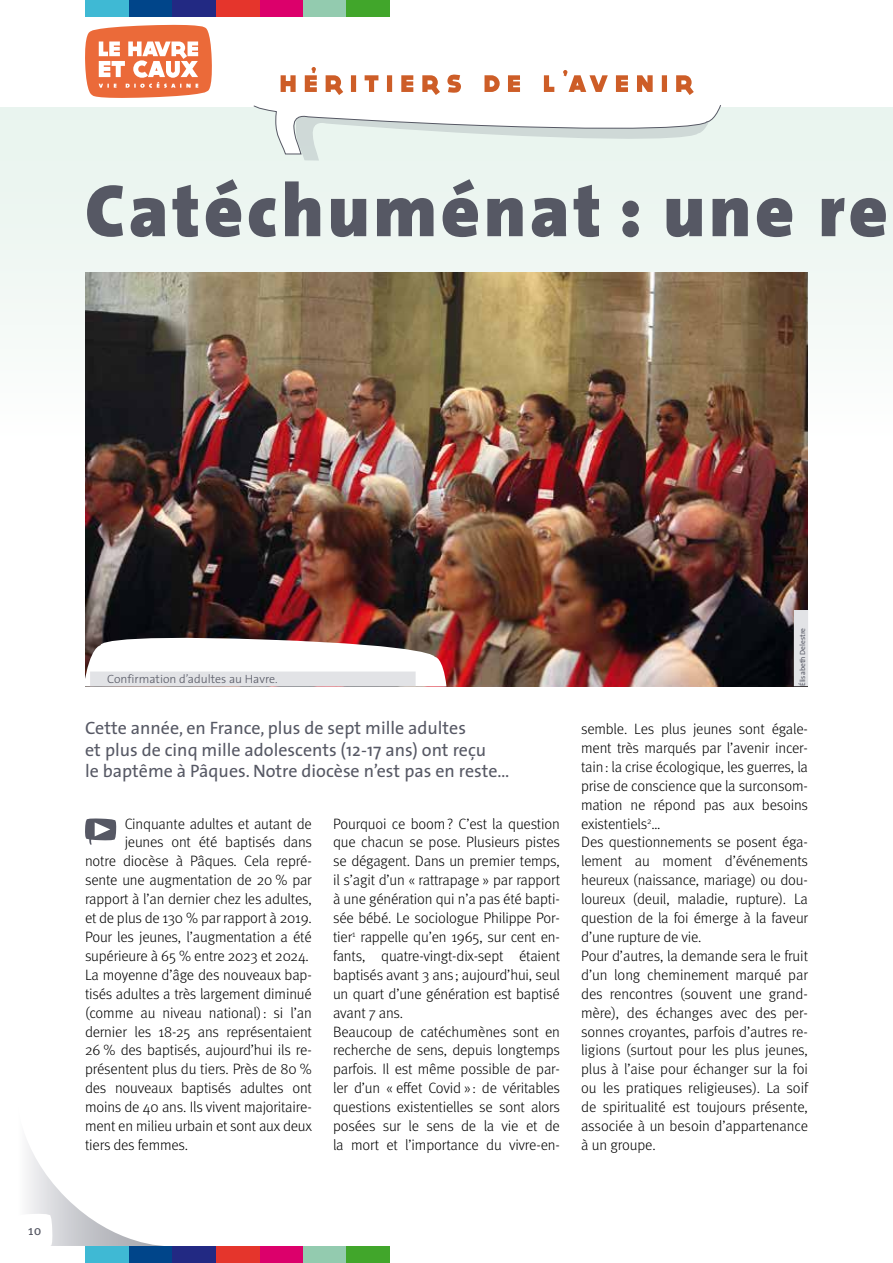
<style>
.page{position:relative;width:893px;height:1263px;background:#fff}
.page>*{position:absolute;margin:0;border:0;box-sizing:border-box;transform-origin:0 0}
.t1{font:900 75px "The Sans";letter-spacing:.05em;color:#565864}
.t2{font:18px/21.6px "The Sans Plain";color:#565864}
.t3{font:300 15px/18.9px "Meta Pro";letter-spacing:-.01em;color:#000}
.t4{font:13.5px "Meta Pro";color:#565864}
.t5{font:300 12px "The Sans";color:#565864}
.t6{font:7.5px "The Sans Plain";color:#565864}
</style>
<div class="page">
<div style="left:0;top:108px;width:893px;height:329px;background:#edf6f1"></div>
<img style="left:85px;top:272px;width:723px;height:414px">
<svg style="left:85px;top:634px;width:361px;height:52px"></svg>
<svg style="left:85px;top:818px;width:31px;height:26px"></svg>
<div style="left:90px;top:671px;width:326px;height:15px;background:#e2e3e6"></div>
<div style="left:794px;top:610px;width:14px;height:76px;background:#e2e3e6"></div>
<svg style="left:27px;top:1142px;width:136px;height:104px"></svg>
<svg style="left:85px;top:24px;width:127px;height:74px"></svg>
<div style="left:85px;top:0;width:44px;height:17px;background:#3fb9d4"></div>
<div style="left:129px;top:0;width:43px;height:17px;background:#00458a"></div>
<div style="left:172px;top:0;width:44px;height:17px;background:#222983"></div>
<div style="left:216px;top:0;width:44px;height:17px;background:#e5352c"></div>
<div style="left:260px;top:0;width:44px;height:17px;background:#dc006b"></div>
<div style="left:304px;top:0;width:43px;height:17px;background:#93cbaf"></div>
<div style="left:347px;top:0;width:43px;height:17px;background:#41a62b"></div>
<div style="left:85px;top:1246px;width:44px;height:17px;background:#3fb9d4"></div>
<div style="left:129px;top:1246px;width:43px;height:17px;background:#00458a"></div>
<div style="left:172px;top:1246px;width:44px;height:17px;background:#222983"></div>
<div style="left:216px;top:1246px;width:44px;height:17px;background:#e5352c"></div>
<div style="left:260px;top:1246px;width:44px;height:17px;background:#dc006b"></div>
<div style="left:304px;top:1246px;width:43px;height:17px;background:#93cbaf"></div>
<div style="left:347px;top:1246px;width:43px;height:17px;background:#41a62b"></div>
<svg style="left:253px;top:105px;width:469px;height:56px"></svg>
<svg style="left:281px;top:67px;width:413px;height:28px"></svg>
<h1 class="t1" style="left:85px;top:147px;width:804px">Catéchuménat : une re</h1>
<p class="t4" style="left:28px;top:1220px;width:15px">10</p>
<p class="t5" style="left:107px;top:669px;width:172px">Confirmation d’adultes au Havre.</p>
<p class="t2" style="left:85px;top:716px;width:426px">Cette année, en France, plus de sept mille adultes<br>et plus de cinq mille adolescents (12-17 ans) ont reçu<br>le baptême à Pâques. Notre diocèse n’est pas en reste…</p>
<p class="t3" style="left:125px;top:813px;width:189px">Cinquante adultes et autant de</p>
<p class="t3" style="left:125px;top:832px;width:189px">jeunes ont été baptisés dans</p>
<p class="t3" style="left:85px;top:851px;width:228px">notre diocèse à Pâques. Cela repré-</p>
<p class="t3" style="left:85px;top:870px;width:228px">sente une augmentation de 20 % par</p>
<p class="t3" style="left:85px;top:889px;width:228px">rapport à l’an dernier chez les adultes,</p>
<p class="t3" style="left:85px;top:908px;width:228px">et de plus de 130 % par rapport à 2019.</p>
<p class="t3" style="left:85px;top:926px;width:228px">Pour les jeunes, l’augmentation a été</p>
<p class="t3" style="left:85px;top:945px;width:225px">supérieure à 65 % entre 2023 et 2024.</p>
<p class="t3" style="left:85px;top:964px;width:228px">La moyenne d’âge des nouveaux bap-</p>
<p class="t3" style="left:85px;top:983px;width:228px">tisés adultes a très largement diminué</p>
<p class="t3" style="left:85px;top:1002px;width:228px">(comme au niveau national): si l’an</p>
<p class="t3" style="left:85px;top:1021px;width:228px">dernier les 18-25 ans représentaient</p>
<p class="t3" style="left:85px;top:1040px;width:228px">26 % des baptisés, aujourd’hui ils re-</p>
<p class="t3" style="left:85px;top:1059px;width:228px">présentent plus du tiers. Près de 80 %</p>
<p class="t3" style="left:85px;top:1078px;width:228px">des nouveaux baptisés adultes ont</p>
<p class="t3" style="left:85px;top:1097px;width:228px">moins de 40 ans. Ils vivent majoritaire-</p>
<p class="t3" style="left:85px;top:1115px;width:229px">ment en milieu urbain et sont aux deux</p>
<p class="t3" style="left:85px;top:1134px;width:105px">tiers des femmes.</p>
<p class="t3" style="left:333px;top:813px;width:228px">Pourquoi ce boom? C’est la question que chacun se pose. Plusieurs pistes se dégagent. Dans un premier temps, il s’agit d’un « rattrapage » par rapport à une génération qui n’a pas été bapti&shy;sée bébé. Le sociologue Philippe Por&shy;tier<sup>1</sup> rappelle qu’en 1965, sur cent en&shy;fants, quatre-vingt-dix-sept étaient baptisés avant 3 ans; aujourd’hui, seul un quart d’une génération est baptisé avant 7 ans.<br>Beaucoup de catéchumènes sont en recherche de sens, depuis longtemps parfois. Il est même possible de par&shy;ler d’un « effet Covid »: de véritables questions existentielles se sont alors posées sur le sens de la vie et de la mort et l’importance du vivre-en-</p>
<p class="t6" style="left:796px;top:686px;width:60px;rotate:-90deg">Élisabeth Delestre</p>
<p class="t3" style="left:581px;top:719px;width:228px">semble. Les plus jeunes sont égale&shy;ment très marqués par l’avenir incer&shy;tain: la crise écologique, les guerres, la prise de conscience que la surconsom&shy;mation ne répond pas aux besoins existentiels<sup>2</sup>…<br>Des questionnements se posent éga&shy;lement au moment d’événements heureux (naissance, mariage) ou dou&shy;loureux (deuil, maladie, rupture). La question de la foi émerge à la faveur d’une rupture de vie.<br>Pour d’autres, la demande sera le fruit d’un long cheminement marqué par des rencontres (souvent une grand&shy;mère), des échanges avec des per&shy;sonnes croyantes, parfois d’autres re&shy;ligions (surtout pour les plus jeunes, plus à l’aise pour échanger sur la foi ou les pratiques religieuses). La soif de spiritualité est toujours présente, associée à un besoin d’appartenance à un groupe.</p>
</div>
